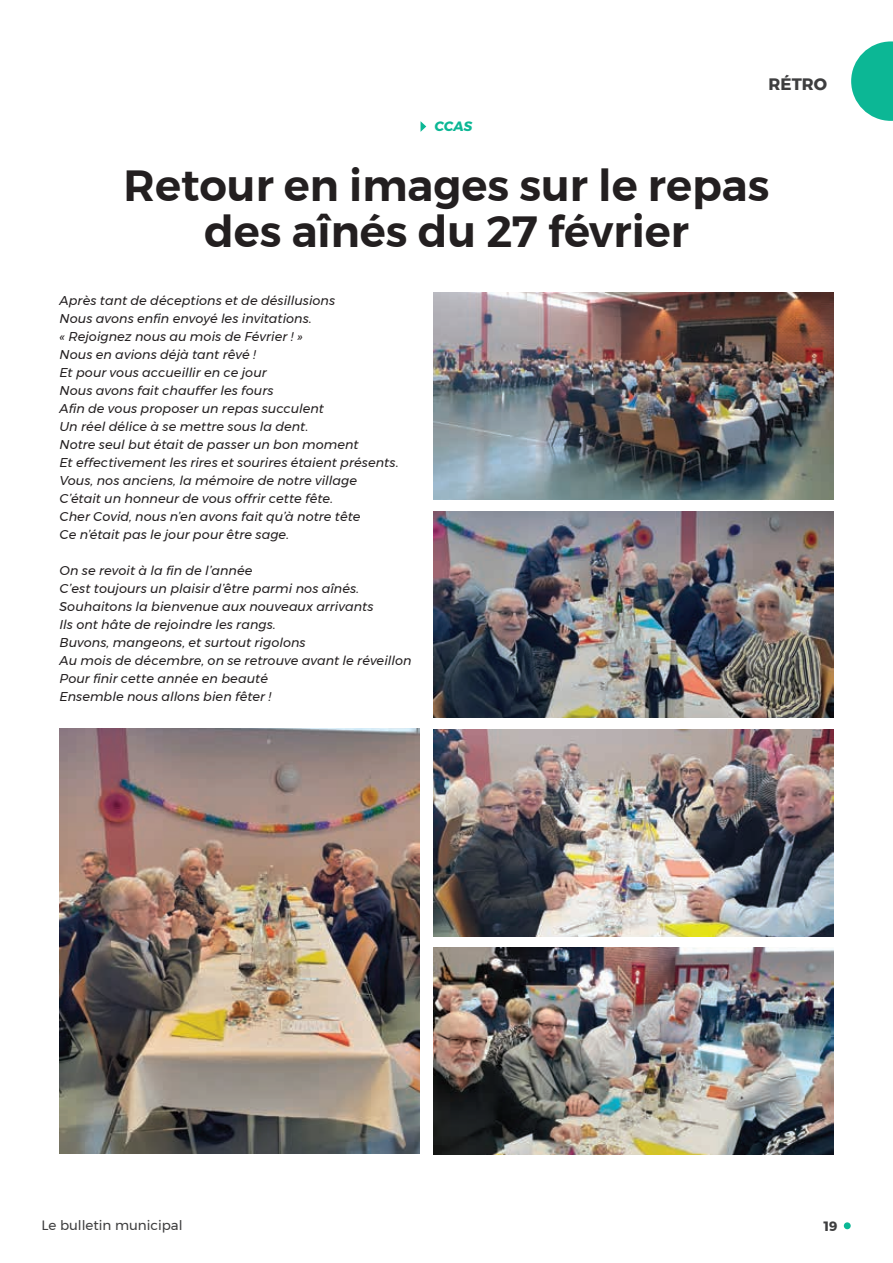
<style>
.page{position:relative;width:893px;height:1263px;background:#fff}
.page>*{position:absolute;margin:0;border:0;box-sizing:border-box;transform-origin:0 0}
.t1{font:600 43.5px/46.5px "Montserrat";color:#231f20;text-align:center}
.t2{font:700 16.5px "Montserrat";color:#3e3e3f}
.t3{font:13.5px "Montserrat";color:#3e3e3f}
.t4{font:italic 700 13.5px "Montserrat";color:#0cb795}
.t5{font:700 13.5px "Montserrat";color:#3e3e3f}
.t6{font:italic 12.75px/18px "Montserrat";letter-spacing:.005em;color:#231f20}
</style>
<div class="page">
<svg style="left:851px;top:41px;width:42px;height:80px"></svg>
<svg style="left:421px;top:121px;width:5px;height:11px"></svg>
<div style="left:844px;top:1222px;width:7px;height:7px;background:#0cb795;border-radius:50%"></div>
<img style="left:434px;top:293px;width:399px;height:207px">
<img style="left:434px;top:511px;width:399px;height:207px">
<img style="left:434px;top:729px;width:399px;height:207px">
<img style="left:434px;top:947px;width:399px;height:207px">
<img style="left:60px;top:729px;width:360px;height:425px">
<p class="t4" style="left:434px;top:115px;width:40px">CCAS</p>
<p class="t2" style="left:769px;top:71px;width:60px">RÉTRO</p>
<h1 class="t1" style="left:124px;top:162px;width:647px">Retour en images sur le repas des aînés du 27 février</h1>
<p class="t6" style="left:60px;top:291px;width:341px">Après tant de déceptions et de désillusions<br>Nous avons enfin envoyé les invitations.<br>« Rejoignez nous au mois de Février ! »<br>Nous en avions déjà tant rêvé !<br>Et pour vous accueillir en ce jour<br>Nous avons fait chauffer les fours<br>Afin de vous proposer un repas succulent<br>Un réel délice à se mettre sous la dent.<br>Notre seul but était de passer un bon moment<br>Et effectivement les rires et sourires étaient présents.<br>Vous, nos anciens, la mémoire de notre village C’était un honneur de vous offrir cette fête.<br>Cher Covid, nous n’en avons fait qu’à notre tête<br>Ce n’était pas le jour pour être sage.</p>
<p class="t6" style="left:60px;top:561px;width:353px">On se revoit à la fin de l’année<br>C’est toujours un plaisir d’être parmi nos aînés.<br>Souhaitons la bienvenue aux nouveaux arrivants<br>Ils ont hâte de rejoindre les rangs.<br>Buvons, mangeons, et surtout rigolons<br>Au mois de décembre, on se retrouve avant le réveillon Pour finir cette année en beauté<br>Ensemble nous allons bien fêter !</p>
<p class="t3" style="left:41px;top:1215px;width:143px">Le bulletin municipal</p>
<p class="t5" style="left:824px;top:1215px;width:15px">19</p>
</div>
